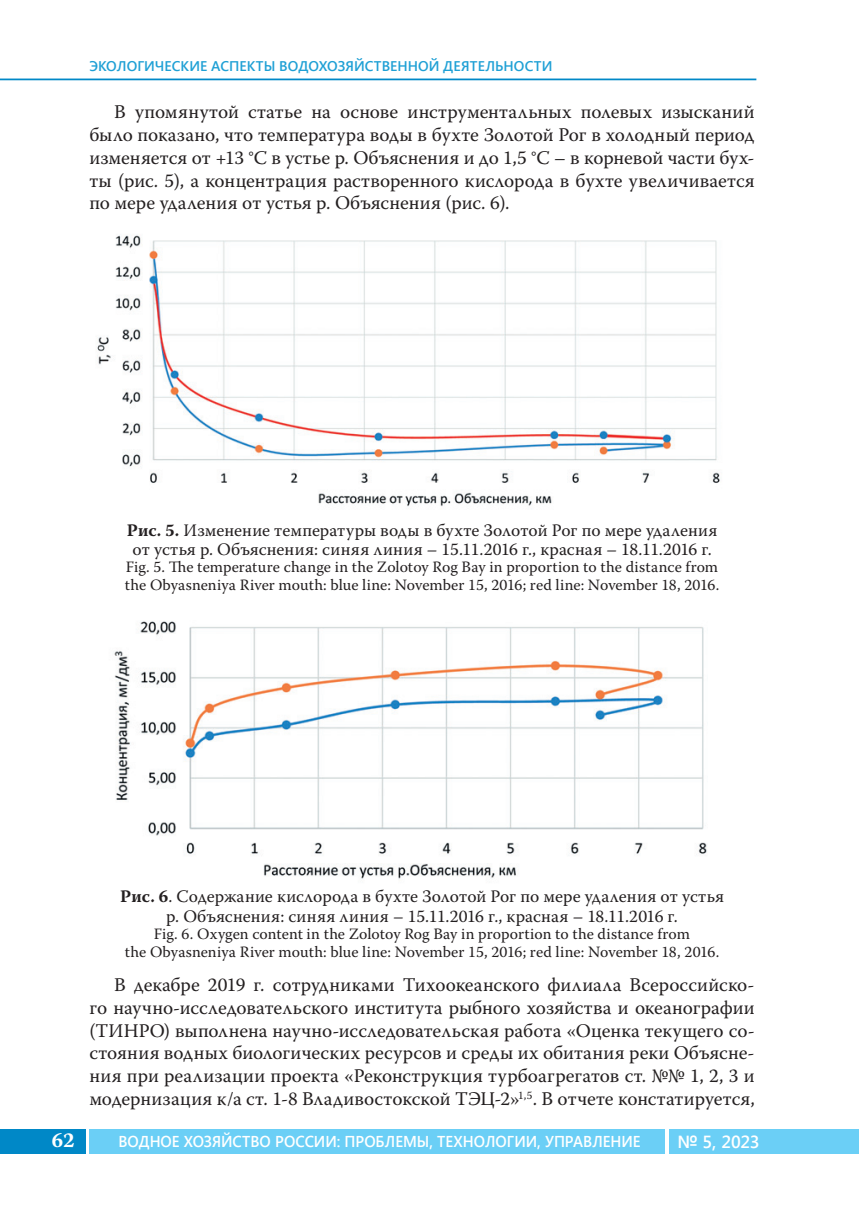
<style>
.page{position:relative;width:859px;height:1206px;background:#fff}
.page>*{position:absolute;margin:0;border:0;box-sizing:border-box;transform-origin:0 0}
.t1{font:700 21px "Warnock Pro";color:#fff}
.t2{font:19.25px/22.8px "Warnock Pro";letter-spacing:.005em;color:#231f20;text-align:justify}
.t3{font:17.5px/19.2px "Warnock Pro";color:#231f20;text-align:center}
.t4{font:600 17.5px "Segoe UI";color:#fff}
.t5{font:15.75px/17.5px "Warnock Pro";color:#231f20}
.t6{font:600 15.75px "Segoe UI";letter-spacing:-.005em;color:#fff;scale:.95 1}
.t7{font:600 14px "Segoe UI";color:#1fa0d5}
.s1{font-weight:700}
</style>
<div class="page">
<div style="left:89px;top:1128px;width:576px;height:25px;background:#6bcff6"></div>
<div style="left:0;top:1128px;width:86px;height:25px;background:#0088c7"></div>
<div style="left:669px;top:1128px;width:189px;height:25px;background:#6bcff6"></div>
<hr style="left:0;top:79px;width:756px;height:1px;background:#0088c7">
<img style="left:97px;top:235px;width:623px;height:272px">
<img style="left:114px;top:621px;width:593px;height:258px">
<p class="t7" style="left:89px;top:56px;width:464px">ЭКОЛОГИЧЕСКИЕ АСПЕКТЫ ВОДОХОЗЯЙСТВЕННОЙ ДЕЯТЕЛЬНОСТИ</p>
<p class="t2" style="left:89px;top:102px;width:666px;text-indent:25px">В упомянутой статье на основе инструментальных полевых изысканий было показано, что температура воды в бухте Золотой Рог в холодный период изменяется от +13 °С в устье р. Объяснения и до 1,5 °С – в корневой части бух&shy;ты (рис. 5), а концентрация растворенного кислорода в бухте увеличивается по мере удаления от устья р. Объяснения (рис. 6).</p>
<p class="t3" style="left:127px;top:522px;width:592px"><span class="s1">Рис. 5.</span> Изменение температуры воды в бухте Золотой Рог по мере удаления от устья р. Объяснения: синяя линия – 15.11.2016 г., красная – 18.11.2016 г.</p>
<p class="t5" style="left:125px;top:560px;width:595px">Fig. 5. The temperature change in the Zolotoy Rog Bay in proportion to the distance from the Obyasneniya River mouth: blue line: November 15, 2016; red line: November 18, 2016.</p>
<p class="t3" style="left:120px;top:888px;width:605px"><span class="s1">Рис. 6</span>. Содержание кислорода в бухте Золотой Рог по мере удаления от устья р. Объяснения: синяя линия – 15.11.2016 г., красная – 18.11.2016 г.</p>
<p class="t5" style="left:125px;top:926px;width:595px;text-align:center">Fig. 6. Oxygen content in the Zolotoy Rog Bay in proportion to the distance from<br>the Obyasneniya River mouth: blue line: November 15, 2016; red line: November 18, 2016.</p>
<p class="t2" style="left:89px;top:975px;width:666px;text-indent:25px">В декабре 2019 г. сотрудниками Тихоо кеанского филиала Всероссийско&shy;го научно-исследовательского института рыбного хозяйства и океанографии (ТИНРО) выполнена научно-исследовательская работа «Оценка текущего со&shy;стояния водных биологических ресурсов и среды их обитания реки Объясне&shy;ния при реализации проекта «Реконструкция турбоагрегатов ст. №№ 1, 2, 3 и модернизация к/а ст. 1-8 Владивостокской ТЭЦ-2»<sup>1,5</sup>. В отчете констатируется,</p>
<p class="t1" style="left:52px;top:1132px;width:24px">62</p>
<p class="t6" style="left:118px;top:1129px;width:551px">ВОДНОЕ ХОЗЯЙСТВО РОССИИ: ПРОБЛЕМЫ, ТЕХНОЛОГИИ, УПРАВЛЕНИЕ</p>
<p class="t4" style="left:677px;top:1128px;width:84px">№ 5, 2023</p>
</div>
